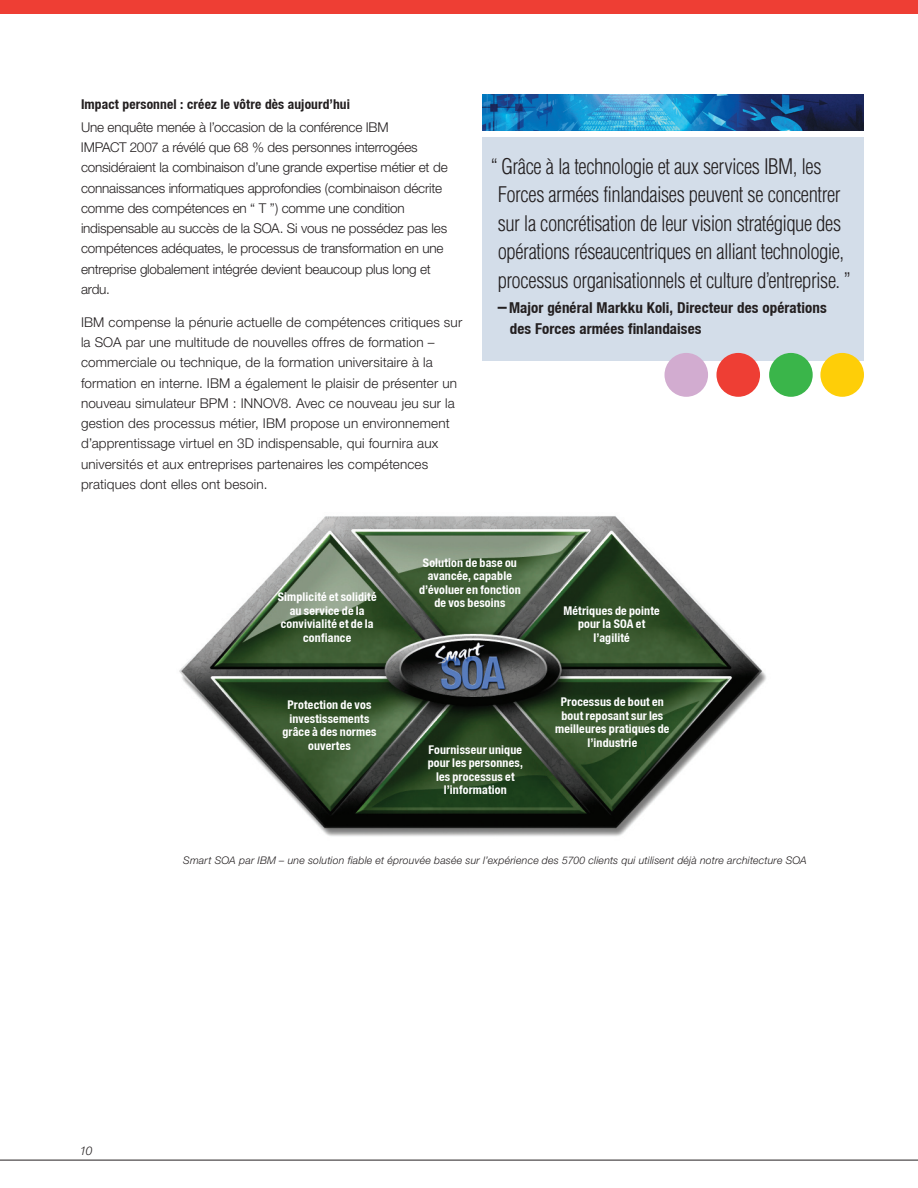
<style>
.page{position:relative;width:918px;height:1188px;background:#fff}
.page>*{position:absolute;margin:0;border:0;box-sizing:border-box;transform-origin:0 0}
.t1{font:300 condensed 21px/28.5px "Helvetica";letter-spacing:-.025em;color:#231f20}
.t2{font:700 condensed 15px/21px "Helvetica Neue";letter-spacing:.005em;color:#231f20}
.t3{font:300 13.5px/20.2px "Helvetica Neue";letter-spacing:-.005em;color:#231f20}
.t4{font:700 condensed 13.5px "Helvetica Neue";letter-spacing:.01em;color:#231f20}
.t5{font:700 condensed 12px/13.5px "Helvetica Neue";letter-spacing:.015em;color:#fff;text-align:center}
.t6{font:italic 300 12px "Helvetica Neue";color:#231f20}
.t7{font:italic 300 10.5px "Helvetica Neue";letter-spacing:.02em;color:#231f20}
.s1{font-size:18px}
</style>
<div class="page">
<hr style="left:0;top:1160px;width:918px;height:1px;background:#231f20">
<div style="left:0;top:0;width:918px;height:14px;background:#ee3e34"></div>
<div style="left:483px;top:138px;width:381px;height:223px;background:#d3dde9"></div>
<img style="left:483px;top:94px;width:381px;height:36px">
<img style="left:179px;top:516px;width:587px;height:321px">
<div style="left:820px;top:353px;width:44px;height:44px;background:#fece08;border-radius:50%"></div>
<div style="left:769px;top:353px;width:44px;height:44px;background:#3ab54a;border-radius:50%"></div>
<div style="left:716px;top:353px;width:44px;height:44px;background:#ee3e34;border-radius:50%"></div>
<div style="left:665px;top:353px;width:43px;height:44px;background:#d2acd0;border-radius:50%"></div>
<p class="t4" style="left:81px;top:96px;width:271px">Impact personnel : créez le vôtre dès aujourd’hui</p>
<p class="t3" style="left:81px;top:117px;width:368px">Une enquête menée à l’occasion de la conférence IBM<br>IMPACT 2007 a révélé que 68 % des personnes interrogées considéraient la combinaison d’une grande expertise métier et de connaissances informatiques approfondies (combinaison décrite comme des compétences en “ T ”) comme une condition indispensable au succès de la SOA. Si vous ne possédez pas les compétences adéquates, le processus de transformation en une entreprise globalement intégrée devient beaucoup plus long et ardu.</p>
<p class="t3" style="left:81px;top:312px;width:383px">IBM compense la pénurie actuelle de compétences critiques sur la SOA par une multitude de nouvelles offres de formation – commerciale ou technique, de la formation universitaire à la formation en interne. IBM a également le plaisir de présenter un nouveau simulateur BPM : INNOV8. Avec ce nouveau jeu sur la gestion des processus métier, IBM propose un environnement d’apprentissage virtuel en 3D indispensable, qui fournira aux universités et aux entreprises partenaires les compétences pratiques dont elles ont besoin.</p>
<p class="t1" style="left:498px;top:152px;width:355px;text-indent:-7px">“ Grâce à la technologie et aux services IBM, les Forces armées finlandaises peuvent se concentrer sur la concrétisation de leur vision stratégique des opérations réseaucentriques en alliant technologie, processus organisationnels et culture d’entreprise. ”</p>
<p class="t2" style="left:510px;top:297px;width:318px;text-indent:-12px"><span class="s1">–</span>Major général Markku Koli, Directeur des opérations des Forces armées finlandaises</p>
<p class="t5" style="left:278px;top:590px;width:100px">Simplicité et solidité au service de la convivialité et de la confiance</p>
<p class="t5" style="left:419px;top:556px;width:103px">Solution de base ou avancée, capable d’évoluer en fonction de vos besoins</p>
<p class="t5" style="left:563px;top:604px;width:98px">Métriques de pointe pour la SOA et l’agilité</p>
<p class="t5" style="left:282px;top:698px;width:96px">Protection de vos investissements grâce à des normes ouvertes</p>
<p class="t5" style="left:555px;top:695px;width:116px">Processus de bout en bout reposant sur les meilleures pratiques de l’industrie</p>
<p class="t5" style="left:428px;top:743px;width:97px">Fournisseur unique pour les personnes, les processus et l’information</p>
<p class="t7" style="left:183px;top:854px;width:625px">Smart SOA par IBM – une solution fiable et éprouvée basée sur l’expérience des 5700 clients qui utilisent déjà notre architecture SOA</p>
<p class="t6" style="left:80px;top:1143px;width:14px">10</p>
</div>
